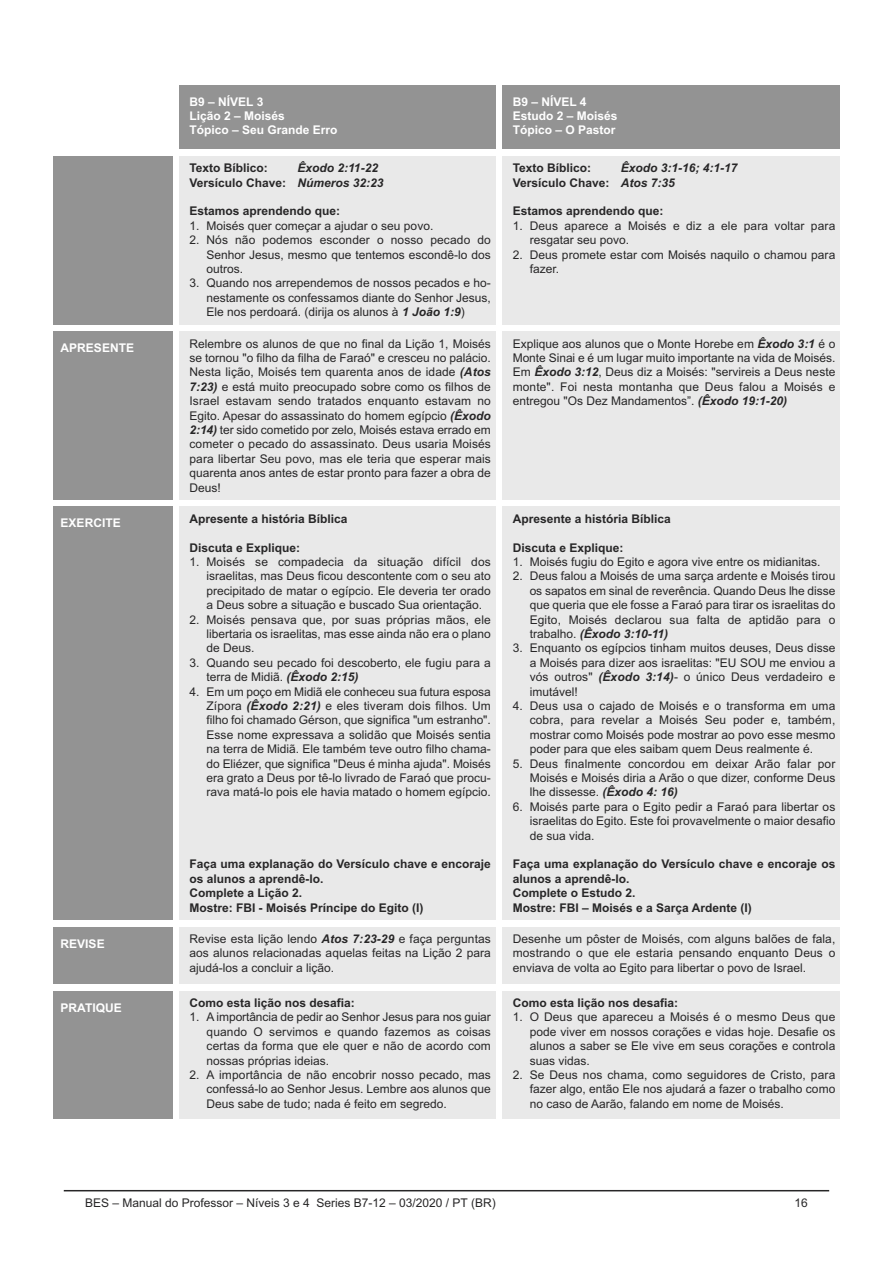
<style>
.page{position:relative;width:893px;height:1263px;background:#fff}
.page>*{position:absolute;margin:0;border:0;box-sizing:border-box;transform-origin:0 0}
.t1{font:12px/14.4px "Arial";color:#272627;text-align:justify}
.t2{font:700 12px/14.4px "Arial";color:#272627}
.t3{font:700 12px/14.4px "Arial";color:#fff}
.t4{font:italic 700 12px/14.4px "Arial";color:#272627}
.s1{font-style:normal}
.s2{font-weight:700;font-style:italic}
</style>
<div class="page">
<hr style="left:64px;top:1190px;width:765px;height:1px;background:#272627">
<div style="left:179px;top:85px;width:316px;height:64px;background:#939393"></div>
<div style="left:502px;top:85px;width:338px;height:64px;background:#939393"></div>
<div style="left:53px;top:156px;width:119px;height:168px;background:#939393"></div>
<div style="left:179px;top:156px;width:316px;height:168px;background:#e9e9e9"></div>
<div style="left:502px;top:156px;width:338px;height:168px;background:#e9e9e9"></div>
<div style="left:53px;top:331px;width:119px;height:168px;background:#939393"></div>
<div style="left:179px;top:331px;width:316px;height:168px;background:#e9e9e9"></div>
<div style="left:502px;top:331px;width:338px;height:168px;background:#e9e9e9"></div>
<div style="left:53px;top:507px;width:119px;height:413px;background:#939393"></div>
<div style="left:179px;top:507px;width:316px;height:413px;background:#e9e9e9"></div>
<div style="left:502px;top:507px;width:338px;height:413px;background:#e9e9e9"></div>
<div style="left:53px;top:927px;width:119px;height:57px;background:#939393"></div>
<div style="left:179px;top:927px;width:316px;height:57px;background:#e9e9e9"></div>
<div style="left:502px;top:927px;width:338px;height:57px;background:#e9e9e9"></div>
<div style="left:53px;top:991px;width:119px;height:128px;background:#939393"></div>
<div style="left:179px;top:991px;width:316px;height:128px;background:#e9e9e9"></div>
<div style="left:502px;top:991px;width:338px;height:128px;background:#e9e9e9"></div>
<p class="t3" style="left:190px;top:94px;width:150px">B9 – NÍVEL 3<br>Lição 2 – Moisés<br>Tópico – Seu Grande Erro</p>
<p class="t3" style="left:513px;top:94px;width:106px">B9 – NÍVEL 4<br>Estudo 2 – Moisés<br>Tópico – O Pastor</p>
<p class="t2" style="left:190px;top:161px;width:80px">Texto Bíblico:</p>
<p class="t4" style="left:190px;top:161px;width:196px;text-indent:108px">Êxodo 2:11-22<br><span class="s1">Versículo Chave:</span> Números 32:23</p>
<p class="t2" style="left:190px;top:204px;width:152px">Estamos aprendendo que:</p>
<p class="t1" style="left:190px;top:218px;width:245px">1. Moisés quer começar a ajudar o seu povo.</p>
<p class="t1" style="left:207px;top:233px;width:286px;text-indent:-17px">2. Nós não podemos esconder o nosso pecado do Senhor Jesus, mesmo que tentemos escondê-lo dos outros.</p>
<p class="t1" style="left:207px;top:276px;width:286px;text-indent:-17px">3. Quando nos arrependemos de nossos pecados e ho&shy;nestamente os confessamos diante do Senhor Jesus, Ele nos perdoará. (dirija os alunos à <span class="s2">1 João 1:9</span>)</p>
<p class="t4" style="left:513px;top:161px;width:226px;text-indent:108px">Êxodo 3:1-16; 4:1-17<br><span class="s1">Versículo Chave:</span> Atos 7:35</p>
<p class="t2" style="left:513px;top:204px;width:152px">Estamos aprendendo que:</p>
<p class="t1" style="left:530px;top:218px;width:307px;text-indent:-17px">1. Deus aparece a Moisés e diz a ele para voltar para resgatar seu povo.</p>
<p class="t1" style="left:530px;top:247px;width:307px;text-indent:-17px">2. Deus promete estar com Moisés naquilo o chamou para fazer.</p>
<p class="t2" style="left:513px;top:161px;width:80px">Texto Bíblico:</p>
<p class="t3" style="left:61px;top:341px;width:75px">APRESENTE</p>
<p class="t1" style="left:190px;top:336px;width:303px">Relembre os alunos de que no final da Lição 1, Moisés se tornou "o filho da filha de Faraó" e cresceu no palácio.<br>Nesta lição, Moisés tem quarenta anos de idade <span class="s2">(Atos 7:23)</span> e está muito preocupado sobre como os filhos de Israel estavam sendo tratados enquanto estavam no Egito. Apesar do assassinato do homem egípcio <span class="s2">(Êxodo 2:14)</span> ter sido cometido por zelo, Moisés estava errado em cometer o pecado do assassinato. Deus usaria Moisés para libertar Seu povo, mas ele teria que esperar mais quarenta anos antes de estar pronto para fazer a obra de Deus!</p>
<p class="t1" style="left:513px;top:336px;width:324px">Explique aos alunos que o Monte Horebe em <span class="s2">Êxodo 3:1</span> é o Monte Sinai e é um lugar muito importante na vida de Moisés.<br>Em <span class="s2">Êxodo 3:12</span>, Deus diz a Moisés: "servireis a Deus neste monte". Foi nesta montanha que Deus falou a Moisés e entregou "Os Dez Mandamentos”. <span class="s2">(Êxodo 19:1-20)</span></p>
<p class="t3" style="left:61px;top:516px;width:62px">EXERCITE</p>
<p class="t2" style="left:190px;top:511px;width:160px">Apresente a história Bíblica</p>
<p class="t2" style="left:190px;top:540px;width:112px">Discuta e Explique:</p>
<p class="t1" style="left:207px;top:555px;width:286px;text-indent:-17px">1. Moisés se compadecia da situação difícil dos israelitas, mas Deus ficou descontente com o seu ato precipitado de matar o egípcio. Ele deveria ter orado a Deus sobre a situação e buscado Sua orientação.</p>
<p class="t1" style="left:207px;top:612px;width:286px;text-indent:-17px">2. Moisés pensava que, por suas próprias mãos, ele libertaria os israelitas, mas esse ainda não era o plano de Deus.</p>
<p class="t1" style="left:207px;top:655px;width:286px;text-indent:-17px">3. Quando seu pecado foi descoberto, ele fugiu para a terra de Midiã. <span class="s2">(Êxodo 2:15)</span></p>
<p class="t1" style="left:207px;top:684px;width:286px;text-indent:-17px">4. Em um poço em Midiã ele conheceu sua futura esposa Zípora <span class="s2">(Êxodo 2:21)</span> e eles tiveram dois filhos. Um filho foi chamado Gérson, que significa "um estranho".<br>Esse nome expressava a solidão que Moisés sentia na terra de Midiã. Ele também teve outro filho chama&shy;do Eliézer, que significa "Deus é minha ajuda". Moisés era grato a Deus por tê-lo livrado de Faraó que procu&shy;rava matá-lo pois ele havia matado o homem egípcio.</p>
<p class="t2" style="left:513px;top:511px;width:160px">Apresente a história Bíblica</p>
<p class="t2" style="left:513px;top:540px;width:112px">Discuta e Explique:</p>
<p class="t1" style="left:513px;top:555px;width:309px">1. Moisés fugiu do Egito e agora vive entre os midianitas.</p>
<p class="t1" style="left:530px;top:569px;width:307px;text-indent:-17px">2. Deus falou a Moisés de uma sarça ardente e Moisés tirou os sapatos em sinal de reverência. Quando Deus lhe disse que queria que ele fosse a Faraó para tirar os israelitas do Egito, Moisés declarou sua falta de aptidão para o trabalho. <span class="s2">(Êxodo 3:10-11)</span></p>
<p class="t1" style="left:530px;top:641px;width:307px;text-indent:-17px">3. Enquanto os egípcios tinham muitos deuses, Deus disse a Moisés para dizer aos israelitas: "EU SOU me enviou a vós outros" <span class="s2">(Êxodo 3:14)</span>- o único Deus verdadeiro e imutável!</p>
<p class="t1" style="left:530px;top:699px;width:307px;text-indent:-17px">4. Deus usa o cajado de Moisés e o transforma em uma cobra, para revelar a Moisés Seu poder e, também, mostrar como Moisés pode mostrar ao povo esse mesmo poder para que eles saibam quem Deus realmente é.</p>
<p class="t1" style="left:530px;top:756px;width:307px;text-indent:-17px">5. Deus finalmente concordou em deixar Arão falar por Moisés e Moisés diria a Arão o que dizer, conforme Deus lhe dissesse. <span class="s2">(Êxodo 4: 16)</span></p>
<p class="t1" style="left:530px;top:799px;width:307px;text-indent:-17px">6. Moisés parte para o Egito pedir a Faraó para libertar os israelitas do Egito. Este foi provavelmente o maior desafio de sua vida.</p>
<p class="t2" style="left:513px;top:857px;width:324px">Faça uma explanação do Versículo chave e encoraje os alunos a aprendê-lo.<br>Complete o Estudo 2.<br>Mostre: FBI – Moisés e a Sarça Ardente (I)</p>
<p class="t2" style="left:190px;top:857px;width:303px">Faça uma explanação do Versículo chave e encoraje os alunos a aprendê-lo.<br>Complete a Lição 2.<br>Mostre: FBI - Moisés Príncipe do Egito (I)</p>
<p class="t3" style="left:61px;top:936px;width:46px">REVISE</p>
<p class="t1" style="left:189px;top:932px;width:303px">Revise esta lição lendo <span class="s2">Atos 7:23-29</span> e faça perguntas aos alunos relacionadas aquelas feitas na Lição 2 para ajudá-los a concluir a lição.</p>
<p class="t1" style="left:513px;top:932px;width:324px">Desenhe um pôster de Moisés, com alguns balões de fala, mostrando o que ele estaria pensando enquanto Deus o enviava de volta ao Egito para libertar o povo de Israel.</p>
<p class="t3" style="left:61px;top:1000px;width:63px">PRATIQUE</p>
<p class="t2" style="left:190px;top:996px;width:167px">Como esta lição nos desafia:</p>
<p class="t1" style="left:207px;top:1010px;width:286px;text-indent:-17px">1. A importância de pedir ao Senhor Jesus para nos guiar quando O servimos e quando fazemos as coisas certas da forma que ele quer e não de acordo com nossas próprias ideias.</p>
<p class="t1" style="left:207px;top:1068px;width:286px;text-indent:-17px">2. A importância de não encobrir nosso pecado, mas confessá-lo ao Senhor Jesus. Lembre aos alunos que Deus sabe de tudo; nada é feito em segredo.</p>
<p class="t2" style="left:513px;top:996px;width:167px">Como esta lição nos desafia:</p>
<p class="t1" style="left:530px;top:1010px;width:307px;text-indent:-17px">1. O Deus que apareceu a Moisés é o mesmo Deus que pode viver em nossos corações e vidas hoje. Desafie os alunos a saber se Ele vive em seus corações e controla suas vidas.</p>
<p class="t1" style="left:530px;top:1068px;width:307px;text-indent:-17px">2. Se Deus nos chama, como seguidores de Cristo, para fazer algo, então Ele nos ajudará a fazer o trabalho como no caso de Aarão, falando em nome de Moisés.</p>
<p class="t1" style="left:85px;top:1195px;width:412px">BES – Manual do Professor – Níveis 3 e 4 Series B7-12 – 03/2020 / PT (BR)</p>
<p class="t1" style="left:795px;top:1195px;width:15px">16</p>
</div>
